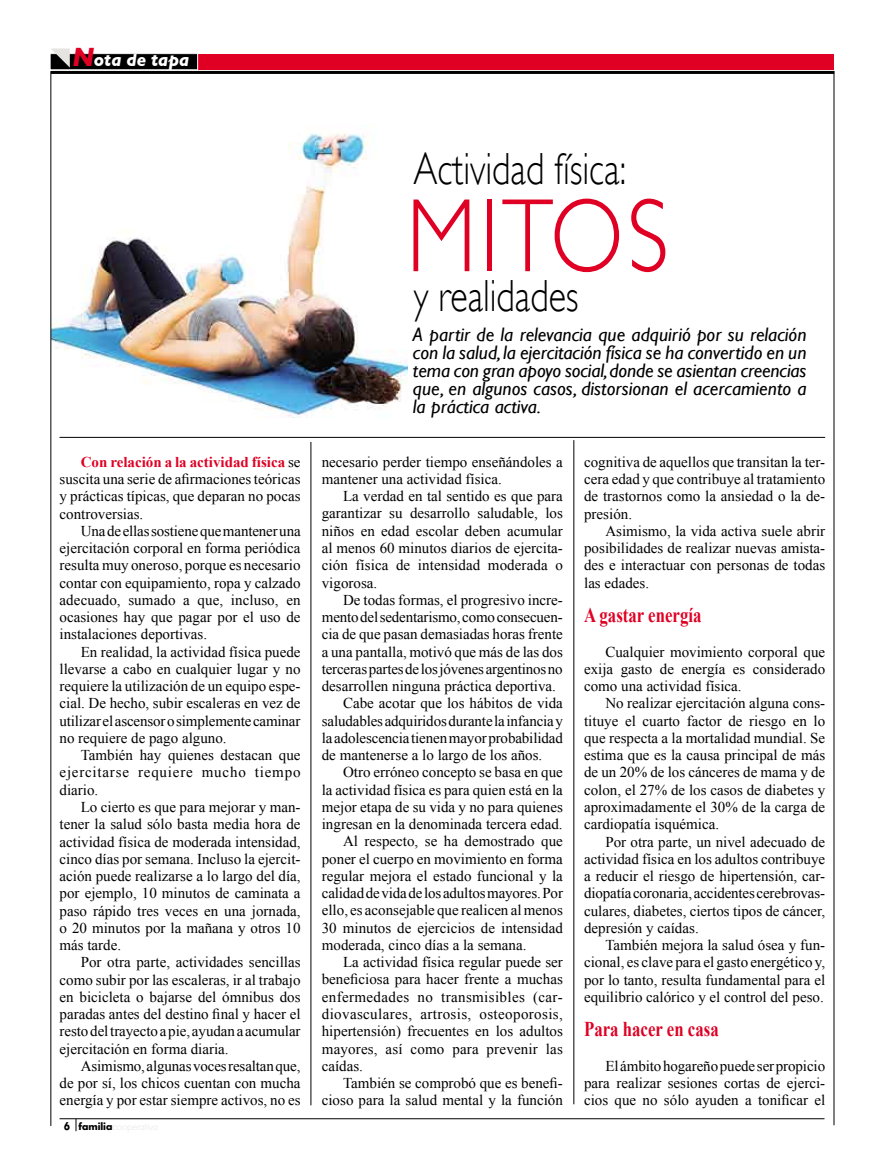
<style>
.page{position:relative;width:872px;height:1170px;background:#fff}
.page>*{position:absolute;margin:0;border:0;box-sizing:border-box;transform-origin:0 0}
.t1{font:300 105px "Gill Sans";letter-spacing:.04em;color:#df0024;scale:.85 1}
.t2{font:300 45px "Gill Sans";color:#000;scale:.8 1}
.t3{font:700 21px "Times New Roman";color:#df0024;scale:.8 1}
.t4{font:italic 19.5px/18px "Gill Sans";color:#000;text-align:justify}
.t5{font:italic 700 18px "Gill Sans";letter-spacing:.005em;color:#fff;scale:.95 1}
.t6{font:15px/17.2px "Times New Roman";color:#000;text-align:justify}
.t7{font:15px "Times New Roman";letter-spacing:.025em;color:#000}
.s1{font-size:27px;color:#df0024}
.s2{font-weight:700;color:#df0024}
</style>
<div class="page">
<svg style="left:76px;top:1119px;width:1px;height:12px"></svg>
<hr style="left:60px;top:1118px;width:764px;height:1px;background:#000">
<img style="left:52px;top:133px;width:355px;height:284px">
<hr style="left:51px;top:71px;width:783px;height:3px;background:#000">
<hr style="left:51px;top:71px;width:1px;height:1054px;background:#000">
<hr style="left:833px;top:71px;width:1px;height:1054px;background:#000">
<div style="left:51px;top:54px;width:783px;height:15px;background:#df0024"></div>
<div style="left:50px;top:54px;width:148px;height:16px;background:#000"></div>
<div style="left:50px;top:53px;width:148px;height:17px;border:1px solid #fff"></div>
<svg style="left:51px;top:48px;width:19px;height:20px"></svg>
<hr style="left:573px;top:440px;width:1px;height:664px;background:#000">
<hr style="left:59px;top:437px;width:766px;height:1px;background:#000">
<hr style="left:311px;top:442px;width:1px;height:663px;background:#000">
<p class="t5" style="left:72px;top:49px;width:125px"><span class="s1">N</span>ota de tapa</p>
<p class="t6" style="left:60px;top:453px;width:242px;text-indent:21px"><span class="s2">Con relación a la actividad física</span> se suscita una serie de afirmaciones teóricas y prácticas típicas, que deparan no pocas controversias.</p>
<p class="t6" style="left:60px;top:522px;width:243px;text-indent:21px">Una de ellas sostiene que mantener una ejercitación corporal en forma periódica resulta muy oneroso, porque es necesario contar con equipamiento, ropa y calzado adecuado, sumado a que, incluso, en ocasiones hay que pagar por el uso de instalaciones deportivas.</p>
<p class="t6" style="left:60px;top:642px;width:242px;text-indent:21px">En realidad, la actividad física puede llevarse a cabo en cualquier lugar y no requiere la utilización de un equipo espe&shy;cial. De hecho, subir escaleras en vez de utilizar el ascensor o simplemente caminar no requiere de pago alguno.</p>
<p class="t6" style="left:60px;top:746px;width:242px;text-indent:21px">También hay quienes destacan que ejercitarse requiere mucho tiempo diario.</p>
<p class="t6" style="left:60px;top:798px;width:242px;text-indent:21px">Lo cierto es que para mejorar y man&shy;tener la salud sólo basta media hora de actividad física de moderada intensidad, cinco días por semana. Incluso la ejercit&shy;ación puede realizarse a lo largo del día, por ejemplo, 10 minutos de caminata a paso rápido tres veces en una jornada, o 20 minutos por la mañana y otros 10 más tarde.</p>
<p class="t6" style="left:60px;top:953px;width:242px;text-indent:21px">Por otra parte, actividades sencillas como subir por las escaleras, ir al trabajo en bicicleta o bajarse del ómnibus dos paradas antes del destino final y hacer el resto del trayecto a pie, ayudan a acumular ejercitación en forma diaria.</p>
<p class="t6" style="left:60px;top:1056px;width:242px;text-indent:21px">Asimismo, algunas voces resaltan que, de por sí, los chicos cuentan con mucha energía y por estar siempre activos, no es</p>
<h2 class="t2" style="left:413px;top:144px;width:267px">Actividad física:</h2>
<h1 class="t1" style="left:406px;top:176px;width:310px">MITOS</h1>
<h2 class="t2" style="left:413px;top:270px;width:208px">y realidades</h2>
<p class="t4" style="left:413px;top:325px;width:395px">A partir de la relevancia que adquirió por su relación con la salud, la ejercitación física se ha convertido en un tema con gran apoyo social, donde se asientan creencias que, en algunos casos, distorsionan el acercamiento a la práctica activa.</p>
<p class="t6" style="left:322px;top:453px;width:242px">necesario perder tiempo enseñándoles a mantener una actividad física.</p>
<p class="t6" style="left:322px;top:487px;width:242px;text-indent:21px">La verdad en tal sentido es que para garantizar su desarrollo saludable, los niños en edad escolar deben acumular al menos 60 minutos diarios de ejercita&shy;ción física de intensidad moderada o vigorosa.</p>
<p class="t6" style="left:343px;top:591px;width:221px">De todas formas, el progresivo incre-</p>
<p class="t6" style="left:322px;top:608px;width:242px">mento del sedentarismo, como consecuen-</p>
<p class="t6" style="left:322px;top:625px;width:242px">cia de que pasan demasiadas horas frente</p>
<p class="t6" style="left:322px;top:642px;width:242px">a una pantalla, motivó que más de las dos</p>
<p class="t6" style="left:322px;top:660px;width:242px">terceras partes de los jóvenes argentinos no</p>
<p class="t6" style="left:322px;top:677px;width:236px">desarrollen ninguna práctica deportiva.</p>
<p class="t6" style="left:343px;top:694px;width:221px">Cabe acotar que los hábitos de vida</p>
<p class="t6" style="left:322px;top:711px;width:243px">saludables adquiridos durante la infancia y</p>
<p class="t6" style="left:322px;top:729px;width:242px">la adolescencia tienen mayor probabilidad</p>
<p class="t6" style="left:322px;top:746px;width:222px">de mantenerse a lo largo de los años.</p>
<p class="t6" style="left:343px;top:763px;width:221px">Otro erróneo concepto se basa en que</p>
<p class="t6" style="left:322px;top:780px;width:242px">la actividad física es para quien está en la</p>
<p class="t6" style="left:322px;top:798px;width:242px">mejor etapa de su vida y no para quienes</p>
<p class="t6" style="left:322px;top:815px;width:242px">ingresan en la denominada tercera edad.</p>
<p class="t6" style="left:343px;top:832px;width:221px">Al respecto, se ha demostrado que</p>
<p class="t6" style="left:322px;top:849px;width:242px">poner el cuerpo en movimiento en forma</p>
<p class="t6" style="left:322px;top:867px;width:242px">regular mejora el estado funcional y la</p>
<p class="t6" style="left:322px;top:884px;width:243px">calidad de vida de los adultos mayores. Por</p>
<p class="t6" style="left:322px;top:901px;width:242px">ello, es aconsejable que realicen al menos</p>
<p class="t6" style="left:322px;top:918px;width:242px">30 minutos de ejercicios de intensidad</p>
<p class="t6" style="left:322px;top:936px;width:206px">moderada, cinco días a la semana.</p>
<p class="t6" style="left:343px;top:953px;width:221px">La actividad física regular puede ser</p>
<p class="t6" style="left:322px;top:970px;width:242px">beneficiosa para hacer frente a muchas</p>
<p class="t7" style="left:322px;top:986px;width:242px">enfermedades no transmisibles (car-</p>
<p class="t7" style="left:322px;top:1003px;width:242px">diovasculares, artrosis, osteoporosis,</p>
<p class="t6" style="left:322px;top:1022px;width:242px">hipertensión) frecuentes en los adultos</p>
<p class="t6" style="left:322px;top:1039px;width:242px">mayores, así como para prevenir las</p>
<p class="t6" style="left:322px;top:1056px;width:43px">caídas.</p>
<p class="t6" style="left:343px;top:1074px;width:221px">También se comprobó que es benefi-</p>
<p class="t6" style="left:322px;top:1091px;width:242px">cioso para la salud mental y la función</p>
<p class="t6" style="left:584px;top:453px;width:242px">cognitiva de aquellos que transitan la ter&shy;cera edad y que contribuye al tratamiento de trastornos como la ansiedad o la de&shy;presión.</p>
<p class="t6" style="left:584px;top:522px;width:242px;text-indent:21px">Asimismo, la vida activa suele abrir posibilidades de realizar nuevas amista&shy;des e interactuar con personas de todas las edades.</p>
<h3 class="t3" style="left:584px;top:600px;width:148px">A gastar energía</h3>
<p class="t6" style="left:584px;top:642px;width:242px;text-indent:21px">Cualquier movimiento corporal que exija gasto de energía es considerado como una actividad física.</p>
<p class="t6" style="left:584px;top:694px;width:242px;text-indent:21px">No realizar ejercitación alguna cons&shy;tituye el cuarto factor de riesgo en lo que respecta a la mortalidad mundial. Se estima que es la causa principal de más de un 20% de los cánceres de mama y de colon, el 27% de los casos de diabetes y aproximadamente el 30% de la carga de cardiopatía isquémica.</p>
<p class="t6" style="left:584px;top:832px;width:242px;text-indent:21px">Por otra parte, un nivel adecuado de actividad física en los adultos contribuye a reducir el riesgo de hipertensión, car&shy;diopatía coronaria, accidentes cerebrovas&shy;culares, diabetes, ciertos tipos de cáncer, depresión y caídas.</p>
<p class="t6" style="left:584px;top:936px;width:242px;text-indent:21px">También mejora la salud ósea y fun&shy;cional, es clave para el gasto energético y, por lo tanto, resulta fundamental para el equilibrio calórico y el control del peso.</p>
<h3 class="t3" style="left:584px;top:1014px;width:170px">Para hacer en casa</h3>
<p class="t6" style="left:584px;top:1056px;width:242px;text-indent:21px">El ámbito hogareño puede ser propicio para realizar sesiones cortas de ejerci&shy;cios que no sólo ayuden a tonificar el</p>
</div>
